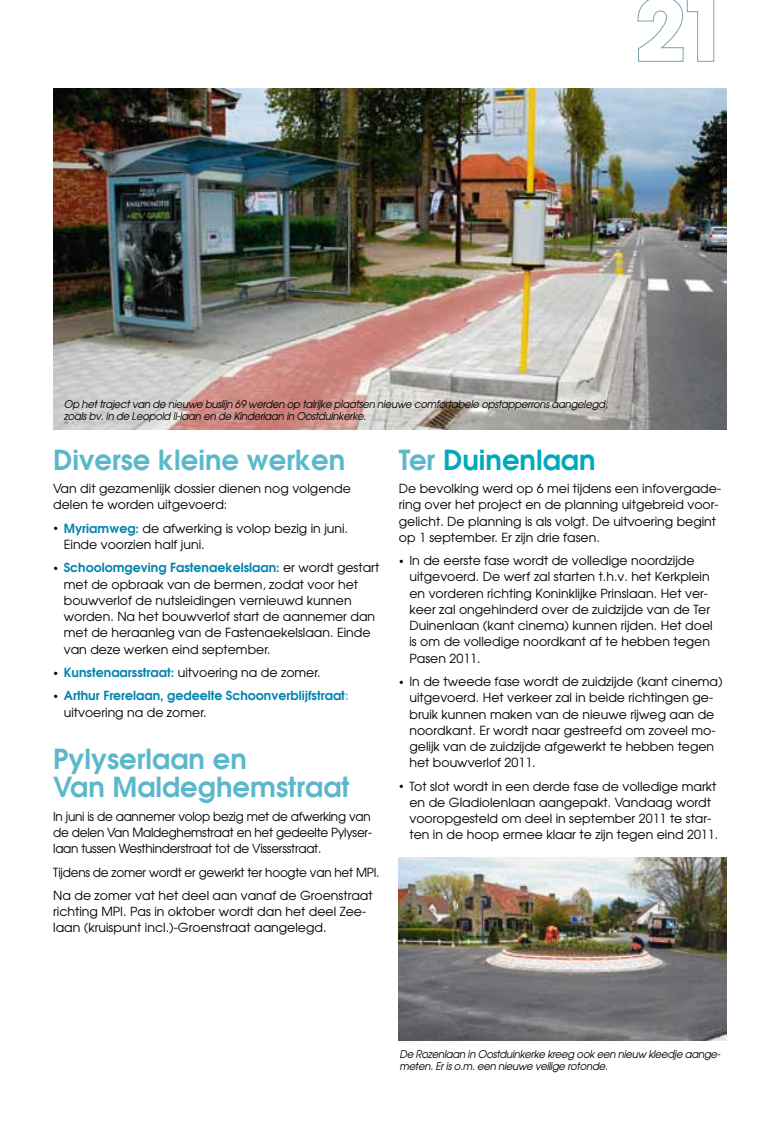
<style>
.page{position:relative;width:780px;height:1134px;background:#fff}
.page>*{position:absolute;margin:0;border:0;box-sizing:border-box;transform-origin:0 0}
.t1{font:600 27.5px/28.8px "Avant Garde";color:#5bb8ca}
.t2{font:600 27.5px "Avant Garde";color:#00a9ba}
.t3{font:12.5px/16.2px "Avant Garde";color:#000}
.t4{font:12.5px/16.2px "Avant Garde";color:#000;text-align:justify;scale:.96 1}
.t5{font:12.5px/23.4px "Avant Garde";letter-spacing:-.02em;color:#000;scale:.96 1}
.t6{font:600 12.5px/16.2px "Avant Garde";color:#0084af}
.t7{font:italic 10.62px/11.9px "Avant Garde";letter-spacing:-.025em;color:#000;scale:.95 1}
.s1{font-size:8.75px}
.s2{font-weight:600;color:#0084af}
.s3{font-weight:400;font-size:8.75px;color:#000}
.s4{font-weight:400}
.s5{font-weight:400;color:#000}
.s6{color:#5bb8ca}
</style>
<div class="page">
<svg style="left:637px;top:0;width:77px;height:62px"></svg>
<img style="left:399px;top:857px;width:327px;height:184px">
<img style="left:53px;top:89px;width:673px;height:341px">
<p class="t7" style="left:64px;top:398px;width:574px">Op het traject van de nieuwe buslijn 69 werden op talrijke plaatsen nieuwe comfortabele opstapperrons aangelegd, zoals bv. in de Leopold II-laan en de Kinderlaan in Oostduinkerke.</p>
<h1 class="t1" style="left:53px;top:445px;width:294px">Diverse kleine werken</h1>
<p class="t3" style="left:53px;top:480px;width:299px">Van dit gezamenlijk dossier dienen nog volgende delen te worden uitgevoerd:</p>
<p class="t3" style="left:64px;top:520px;width:286px;text-indent:-11px"><span class="s1">•</span> <span class="s2">Myriamweg:</span> de afwerking is volop bezig in juni.<br>Einde voorzien half juni.</p>
<p class="t3" style="left:64px;top:559px;width:317px;text-indent:-11px"><span class="s1">•</span> <span class="s2">Schoolomgeving Fastenaekelslaan:</span> er wordt gestart met de opbraak van de bermen, zodat voor het bouwverlof de nutsleidingen vernieuwd kunnen worden. Na het bouwverlof start de aannemer dan met de heraanleg van de Fastenaekelslaan. Einde van deze werken eind september.</p>
<p class="t3" style="left:53px;top:664px;width:269px"><span class="s1">•</span> <span class="s2">Kunstenaarsstraat:</span> uitvoering na de zomer.</p>
<p class="t6" style="left:64px;top:687px;width:286px;text-indent:-11px"><span class="s3">•</span> Arthur Frerelaan, gedeelte Schoonverblijfstraat<span class="s4">: </span><span class="s5">uitvoering na de zomer.</span></p>
<h1 class="t1" style="left:53px;top:743px;width:298px">Pylyserlaan en<br>Van Maldeghemstraat</h1>
<p class="t4" style="left:53px;top:808px;width:333px">In juni is de aannemer volop bezig met de afwerking van de delen Van Maldeghemstraat en het gedeelte Pylyser&shy;laan tussen Westhinderstraat tot de Vissersstraat.</p>
<p class="t5" style="left:53px;top:860px;width:341px">Tijdens de zomer wordt er gewerkt ter hoogte van het MPI.<br>Na de zomer vat het deel aan vanaf de Groenstraat</p>
<p class="t3" style="left:53px;top:903px;width:314px">richting MPI. Pas in oktober wordt dan het deel Zee&shy;laan (kruispunt incl.)-Groenstraat aangelegd.</p>
<h1 class="t2" style="left:399px;top:442px;width:198px"><span class="s6">Ter</span> Duinenlaan</h1>
<p class="t3" style="left:399px;top:480px;width:324px">De bevolking werd op 6 mei tijdens een infovergade&shy;ring over het project en de planning uitgebreid voor&shy;gelicht. De planning is als volgt. De uitvoering begint op 1 september. Er zijn drie fasen.</p>
<p class="t3" style="left:409px;top:552px;width:304px;text-indent:-11px"><span class="s1">•</span> In de eerste fase wordt de volledige noordzijde uitgevoerd. De werf zal starten t.h.v. het Kerkplein en vorderen richting Koninklijke Prinslaan. Het ver&shy;keer zal ongehinderd over de zuidzijde van de Ter Duinenlaan (kant cinema) kunnen rijden. Het doel is om de volledige noordkant af te hebben tegen Pasen 2011.</p>
<p class="t3" style="left:409px;top:673px;width:315px;text-indent:-11px"><span class="s1">•</span> In de tweede fase wordt de zuidzijde (kant cinema) uitgevoerd. Het verkeer zal in beide richtingen ge&shy;bruik kunnen maken van de nieuwe rijweg aan de noordkant. Er wordt naar gestreefd om zoveel mo&shy;gelijk van de zuidzijde afgewerkt te hebben tegen het bouwverlof 2011.</p>
<p class="t3" style="left:409px;top:778px;width:310px;text-indent:-11px"><span class="s1">•</span> Tot slot wordt in een derde fase de volledige markt en de Gladiolenlaan aangepakt. Vandaag wordt vooropgesteld om deel in september 2011 te star&shy;ten in de hoop ermee klaar te zijn tegen eind 2011.</p>
<p class="t7" style="left:399px;top:1047px;width:339px">De Rozenlaan in Oostduinkerke kreeg ook een nieuw kleedje aange&shy;meten. Er is o.m. een nieuwe veilige rotonde.</p>
</div>
